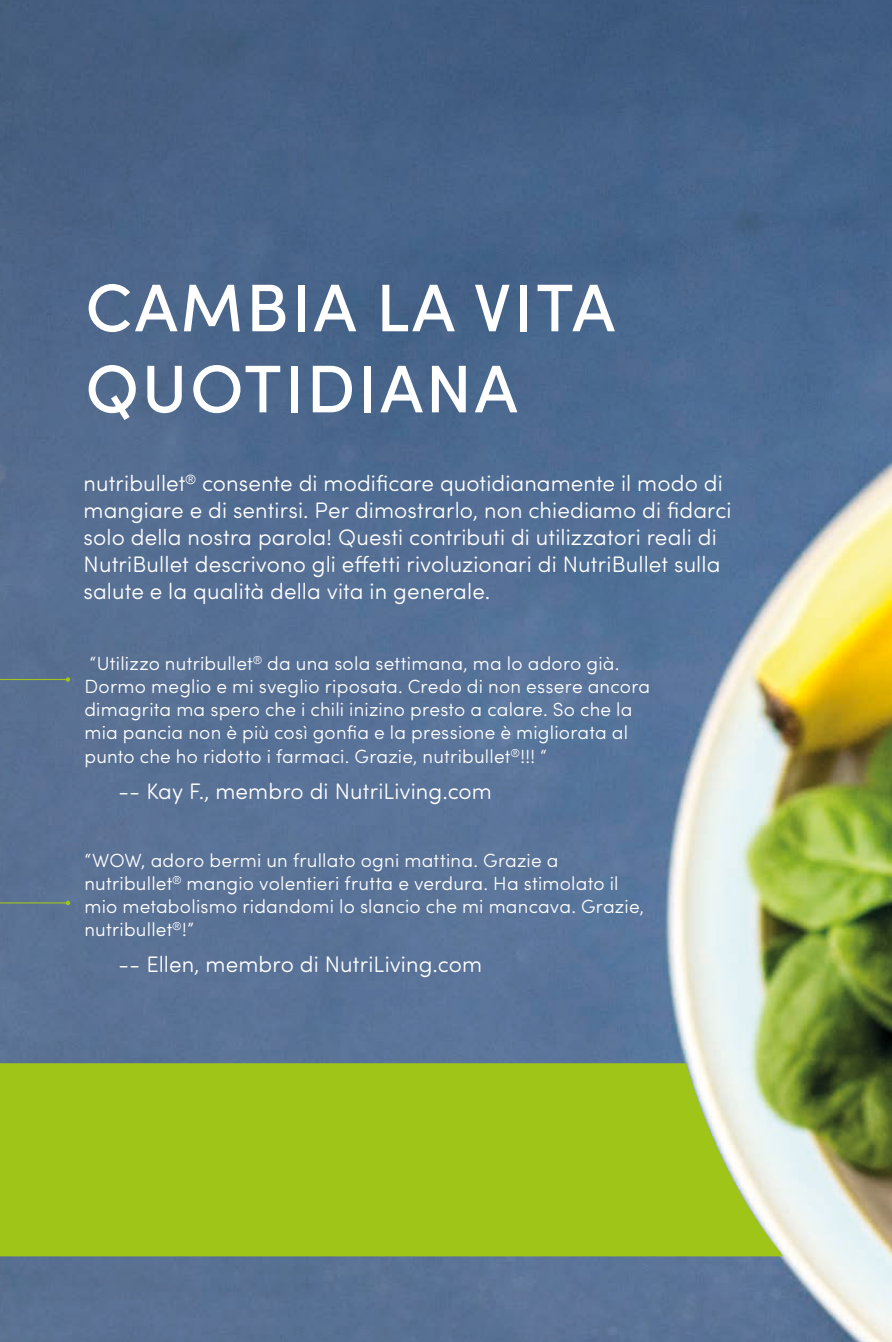
<style>
.page{position:relative;width:892px;height:1342px;background:#fff}
.page>*{position:absolute;margin:0;border:0;box-sizing:border-box;transform-origin:0 0}
.t1{font:500 67.5px/81px "Sofia Pro";letter-spacing:.04em;color:#fff}
.t2{font:300 22.5px/27px "Sofia Pro Soft";letter-spacing:.005em;color:#fff}
.t3{font:300 19.12px/23.4px "Sofia Pro Soft";letter-spacing:.01em;color:#fff}
</style>
<div class="page">
<img style="left:0;top:0;width:891px;height:1341px">
<svg style="left:0;top:1063px;width:784px;height:194px;fill:#a0c519"></svg>
<hr style="left:0;top:679px;width:68px;height:1px;background:#a0c519">
<svg style="left:66px;top:677px;width:4px;height:4px"></svg>
<hr style="left:0;top:902px;width:68px;height:1px;background:#a0c519">
<svg style="left:66px;top:900px;width:4px;height:5px"></svg>
<svg style="left:888px;top:1338px;width:4px;height:4px"></svg>
<h1 class="t1" style="left:85px;top:263px;width:531px">CAMBIA LA VITA<br>QUOTIDIANA</h1>
<p class="t2" style="left:83px;top:469px;width:649px">nutribullet<sup>®</sup> consente di modificare quotidianamente il modo di mangiare e di sentirsi. Per dimostrarlo, non chiediamo di fidarci solo della nostra parola! Questi contributi di utilizzatori reali di NutriBullet descrivono gli effetti rivoluzionari di NutriBullet sulla salute e la qualità della vita in generale.</p>
<p class="t3" style="left:84px;top:650px;width:567px">“Utilizzo nutribullet<sup>®</sup> da una sola settimana, ma lo adoro già.<br>Dormo meglio e mi sveglio riposata. Credo di non essere ancora dimagrita ma spero che i chili inizino presto a calare. So che la mia pancia non è più così gonfia e la pressione è migliorata al punto che ho ridotto i farmaci. Grazie, nutribullet<sup>®</sup>!!! “</p>
<p class="t2" style="left:118px;top:776px;width:375px">-- Kay F., membro di NutriLiving.com</p>
<p class="t3" style="left:84px;top:848px;width:561px">“WOW, adoro bermi un frullato ogni mattina. Grazie a nutribullet<sup>®</sup> mangio volentieri frutta e verdura. Ha stimolato il mio metabolismo ridandomi lo slancio che mi mancava. Grazie, nutribullet<sup>®</sup>!”</p>
<p class="t2" style="left:118px;top:949px;width:365px">-- Ellen, membro di NutriLiving.com</p>
</div>
